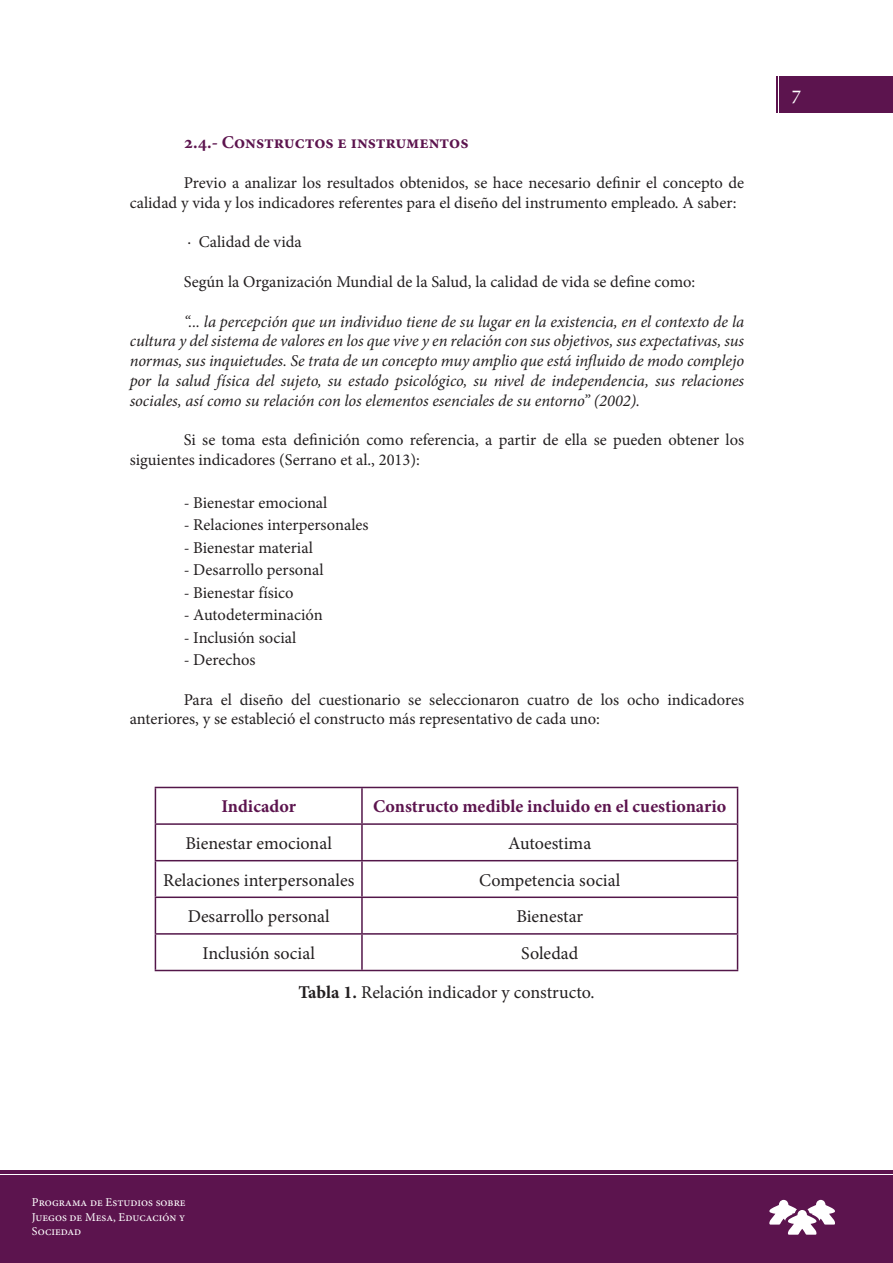
<style>
.page{position:relative;width:893px;height:1263px;background:#fff}
.page>*{position:absolute;margin:0;border:0;box-sizing:border-box;transform-origin:0 0}
.t1{font:21px "Minion Pro";color:#fff}
.t2{font:18px "Minion Pro";letter-spacing:.005em;color:#231f20}
.t3{font:700 18px "Minion Pro";color:#5c144e}
.t4{font:16.5px/19.8px "Minion Pro";color:#231f20}
.t5{font:italic 16.5px/19.8px "Minion Pro";letter-spacing:-.005em;color:#231f20;text-align:justify}
.t6{font:12px/14.4px "Minion Pro";color:#fff;text-align:justify}
.s1{font-weight:700}
</style>
<div class="page">
<div style="left:779px;top:77px;width:114px;height:36px;background:#5c144e"></div>
<hr style="left:775px;top:77px;width:3px;height:36px;background:#5c144e">
<hr style="left:773px;top:77px;width:3px;height:36px;background:#fff">
<div style="left:0;top:1176px;width:893px;height:87px;background:#5c144e"></div>
<hr style="left:0;top:1171px;width:893px;height:3px;background:#5c144e">
<svg style="left:769px;top:1199px;width:66px;height:36px"></svg>
<hr style="left:155px;top:787px;width:207px;height:1px;background:#531649">
<hr style="left:155px;top:788px;width:1px;height:35px;background:#531649">
<hr style="left:362px;top:787px;width:376px;height:1px;background:#531649">
<hr style="left:361px;top:788px;width:2px;height:35px;background:#531649">
<hr style="left:737px;top:788px;width:1px;height:35px;background:#531649">
<hr style="left:155px;top:823px;width:207px;height:2px;background:#531649">
<hr style="left:155px;top:825px;width:1px;height:35px;background:#531649">
<hr style="left:362px;top:823px;width:376px;height:2px;background:#531649">
<hr style="left:361px;top:825px;width:2px;height:35px;background:#531649">
<hr style="left:737px;top:825px;width:1px;height:35px;background:#531649">
<hr style="left:155px;top:860px;width:207px;height:1px;background:#531649">
<hr style="left:155px;top:861px;width:1px;height:35px;background:#531649">
<hr style="left:362px;top:860px;width:376px;height:1px;background:#531649">
<hr style="left:361px;top:861px;width:2px;height:35px;background:#531649">
<hr style="left:737px;top:861px;width:1px;height:35px;background:#531649">
<hr style="left:155px;top:896px;width:207px;height:2px;background:#531649">
<hr style="left:155px;top:898px;width:1px;height:35px;background:#531649">
<hr style="left:362px;top:896px;width:376px;height:2px;background:#531649">
<hr style="left:361px;top:898px;width:2px;height:35px;background:#531649">
<hr style="left:737px;top:898px;width:1px;height:35px;background:#531649">
<hr style="left:155px;top:933px;width:207px;height:2px;background:#531649">
<hr style="left:155px;top:935px;width:1px;height:35px;background:#531649">
<hr style="left:362px;top:933px;width:376px;height:2px;background:#531649">
<hr style="left:361px;top:935px;width:2px;height:35px;background:#531649">
<hr style="left:737px;top:935px;width:1px;height:35px;background:#531649">
<hr style="left:155px;top:970px;width:207px;height:1px;background:#531649">
<hr style="left:362px;top:970px;width:376px;height:1px;background:#531649">
<p class="t3" style="left:184px;top:130px;width:286px">2.4.- Constructos e instrumentos</p>
<p class="t4" style="left:130px;top:173px;width:616px;text-indent:54px">Previo a analizar los resultados obtenidos, se hace necesario definir el concepto de calidad y vida y los indicadores referentes para el diseño del instrumento empleado. A saber:</p>
<p class="t4" style="left:187px;top:232px;width:116px">· Calidad de vida</p>
<p class="t4" style="left:184px;top:272px;width:513px">Según la Organización Mundial de la Salud, la calidad de vida se define como:</p>
<p class="t5" style="left:130px;top:311px;width:616px;text-indent:54px">“... la percepción que un individuo tiene de su lugar en la existencia, en el contexto de la cultura y del sistema de valores en los que vive y en relación con sus objetivos, sus expectativas, sus normas, sus inquietudes. Se trata de un concepto muy amplio que está influido de modo complejo por la salud física del sujeto, su estado psicológico, su nivel de independencia, sus relaciones sociales, así como su relación con los elementos esenciales de su entorno” (2002).</p>
<p class="t4" style="left:130px;top:430px;width:616px;text-indent:54px">Si se toma esta definición como referencia, a partir de ella se pueden obtener los siguientes indicadores (Serrano et al., 2013):</p>
<p class="t4" style="left:184px;top:492px;width:145px">- Bienestar emocional</p>
<p class="t4" style="left:184px;top:515px;width:186px">- Relaciones interpersonales</p>
<p class="t4" style="left:184px;top:537px;width:131px">- Bienestar material</p>
<p class="t4" style="left:184px;top:560px;width:141px">- Desarrollo personal</p>
<p class="t4" style="left:184px;top:582px;width:111px">- Bienestar físico</p>
<p class="t4" style="left:184px;top:605px;width:141px">- Autodeterminación</p>
<p class="t4" style="left:184px;top:627px;width:114px">- Inclusión social</p>
<p class="t4" style="left:184px;top:650px;width:73px">- Derechos</p>
<p class="t4" style="left:130px;top:689px;width:616px;text-indent:54px">Para el diseño del cuestionario se seleccionaron cuatro de los ocho indicadores anteriores, y se estableció el constructo más representativo de cada uno:</p>
<p class="t3" style="left:221px;top:794px;width:76px">Indicador</p>
<p class="t3" style="left:373px;top:794px;width:355px">Constructo medible incluido en el cuestionario</p>
<p class="t2" style="left:186px;top:831px;width:148px">Bienestar emocional</p>
<p class="t2" style="left:508px;top:831px;width:84px">Autoestima</p>
<p class="t2" style="left:163px;top:868px;width:193px">Relaciones interpersonales</p>
<p class="t2" style="left:479px;top:868px;width:143px">Competencia social</p>
<p class="t2" style="left:188px;top:904px;width:144px">Desarrollo personal</p>
<p class="t2" style="left:516px;top:904px;width:68px">Bienestar</p>
<p class="t2" style="left:202px;top:941px;width:114px">Inclusión social</p>
<p class="t2" style="left:521px;top:941px;width:59px">Soledad</p>
<p class="t2" style="left:298px;top:980px;width:298px"><span class="s1">Tabla 1.</span> Relación indicador y constructo.</p>
<p class="t1" style="left:792px;top:80px;width:12px">7</p>
<p class="t6" style="left:32px;top:1195px;width:155px">Programa de Estudios sobre Juegos de Mesa, Educación y Sociedad</p>
</div>
